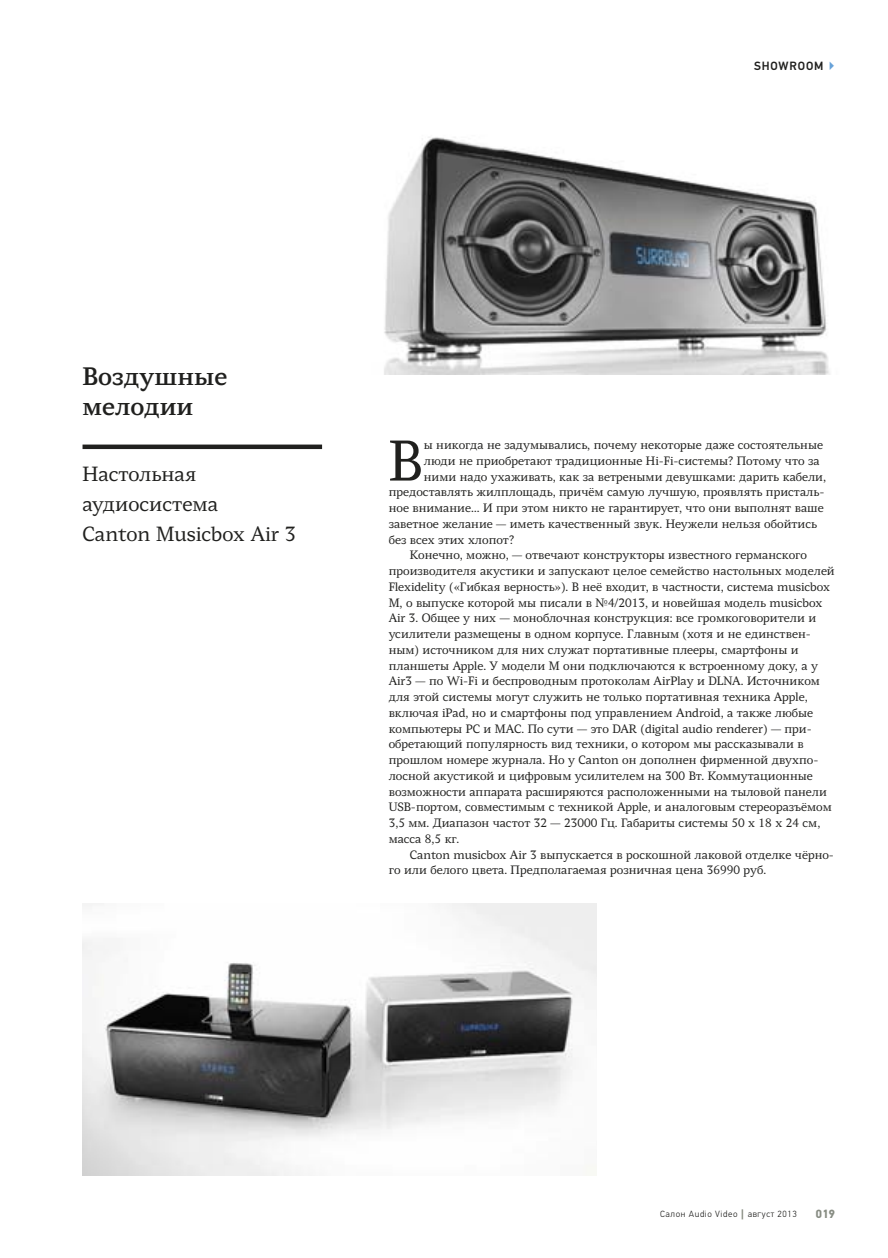
<style>
.page{position:relative;width:888px;height:1258px;background:#fff}
.page>*{position:absolute;margin:0;border:0;box-sizing:border-box;transform-origin:0 0}
.t1{font:54.45px "Anti Quasi";color:#20201e}
.t2{font:600 24px/30px "Anti Quasi";color:#20201e}
.t3{font:19.5px/30px "Anti Quasi";color:#20201e}
.t4{font:500 12px "PF Din Text Pro";letter-spacing:.07em;color:#20201e}
.t5{font:700 12px "PF Din Text Pro";color:#878c82}
.t6{font:11.55px "Anti Quasi";color:#20201e}
.t7{font:300 9px "PF Din Text Pro";letter-spacing:.07em;color:#20201e}
.s1{color:#68a2d9}
.s2{font-weight:700;font-size:10.5px;color:#878c82}
</style>
<div class="page">
<div style="left:83px;top:444px;width:239px;height:5px;background:#20201e"></div>
<img style="left:83px;top:904px;width:513px;height:271px">
<img style="left:384px;top:137px;width:446px;height:237px">
<p class="t4" style="left:754px;top:59px;width:83px">SHOWROOM <span class="s1">▶</span></p>
<p class="t2" style="left:83px;top:362px;width:146px">Воздушные мелодии</p>
<p class="t3" style="left:83px;top:460px;width:215px">Настольная аудиосистема<br>Canton Musicbox Air 3</p>
<p class="t1" style="left:389px;top:428px;width:35px">В</p>
<p class="t6" style="left:424px;top:438px;width:401px">ы никогда не задумывались, почему некоторые даже состоятельные</p>
<p class="t6" style="left:424px;top:454px;width:397px">люди не приобретают традиционные Hi-Fi-системы? Потому что за</p>
<p class="t6" style="left:424px;top:469px;width:404px">ними надо ухаживать, как за ветреными девушками: дарить кабели,</p>
<p class="t6" style="left:389px;top:485px;width:437px">предоставлять жилплощадь, причём самую лучшую, проявлять присталь-</p>
<p class="t6" style="left:389px;top:501px;width:436px">ное внимание… И при этом никто не гарантирует, что они выполнят ваше</p>
<p class="t6" style="left:389px;top:517px;width:430px">заветное желание — иметь качественный звук. Неужели нельзя обойтись</p>
<p class="t6" style="left:389px;top:532px;width:127px">без всех этих хлопот?</p>
<p class="t6" style="left:410px;top:548px;width:399px">Конечно, можно, — отвечают конструкторы известного германского</p>
<p class="t6" style="left:389px;top:564px;width:448px">производителя акустики и запускают целое семейство настольных моделей</p>
<p class="t6" style="left:389px;top:580px;width:443px">Flexidelity («Гибкая верность»). В неё входит, в частности, система musicbox</p>
<p class="t6" style="left:389px;top:595px;width:435px">M, о выпуске которой мы писали в №4/2013, и новейшая модель musicbox</p>
<p class="t6" style="left:389px;top:611px;width:429px">Air 3. Общее у них — моноблочная конструкция: все громкоговорители и</p>
<p class="t6" style="left:389px;top:627px;width:424px">усилители размещены в одном корпусе. Главным (хотя и не единствен-</p>
<p class="t6" style="left:389px;top:643px;width:411px">ным) источником для них служат портативные плееры, смартфоны и</p>
<p class="t6" style="left:389px;top:658px;width:431px">планшеты Apple. У модели M они подключаются к встроенному доку, а у</p>
<p class="t6" style="left:389px;top:674px;width:433px">Air3 — по Wi-Fi и беспроводным протоколам AirPlay и DLNA. Источником</p>
<p class="t6" style="left:389px;top:690px;width:420px">для этой системы могут служить не только портативная техника Apple,</p>
<p class="t6" style="left:389px;top:706px;width:426px">включая iPad, но и смартфоны под управлением Android, а также любые</p>
<p class="t6" style="left:389px;top:721px;width:425px">компьютеры PC и MAC. По сути — это DAR (digital audio renderer) — при-</p>
<p class="t6" style="left:389px;top:737px;width:416px">обретающий популярность вид техники, о котором мы рассказывали в</p>
<p class="t6" style="left:389px;top:753px;width:431px">прошлом номере журнала. Но у Canton он дополнен фирменной двухпо-</p>
<p class="t6" style="left:389px;top:769px;width:426px">лосной акустикой и цифровым усилителем на 300 Вт. Коммутационные</p>
<p class="t6" style="left:389px;top:784px;width:440px">возможности аппарата расширяются расположенными на тыловой панели</p>
<p class="t6" style="left:389px;top:800px;width:445px">USB-портом, совместимым с техникой Apple, и аналоговым стереоразъёмом</p>
<p class="t6" style="left:389px;top:816px;width:433px">3,5 мм. Диапазон частот 32 — 23000 Гц. Габариты системы 50 x 18 x 24 см,</p>
<p class="t6" style="left:389px;top:832px;width:72px">масса 8,5 кг.</p>
<p class="t6" style="left:410px;top:848px;width:425px">Canton musicbox Air 3 выпускается в роскошной лаковой отделке чёрно-</p>
<p class="t6" style="left:389px;top:863px;width:379px">го или белого цвета. Предполагаемая розничная цена 36990 руб.</p>
<p class="t7" style="left:660px;top:1209px;width:138px">Салон Audio Video <span class="s2">|</span> август 2013</p>
<p class="t5" style="left:815px;top:1207px;width:21px">019</p>
</div>
